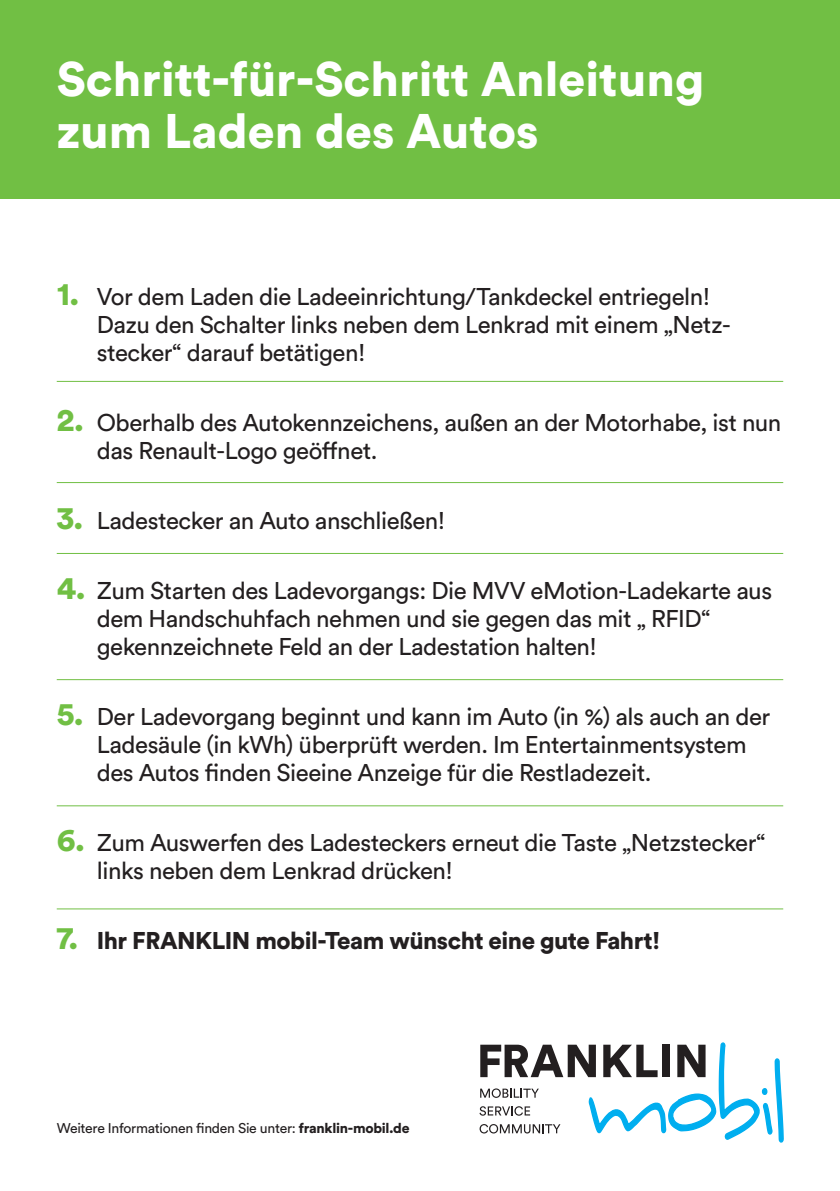
<style>
.page{position:relative;width:840px;height:1191px;background:#fff}
.page>*{position:absolute;margin:0;border:0;box-sizing:border-box;transform-origin:0 0}
.t1{font:900 48px/52px "Circular Pro";color:#fff}
.t2{font:24px/28px "Circular Pro";letter-spacing:-.02em;color:#231f20}
.t3{font:900 24px "Circular Pro";letter-spacing:-.02em;color:#231f20}
.t4{font:14px "Circular Pro";letter-spacing:-.02em;color:#231f20}
.s1{font-weight:900;font-size:32px;color:#71bf44}
.s2{font-size:32px;color:#71bf44}
.s3{font-weight:900}
</style>
<div class="page">
<div style="left:0;top:0;width:839px;height:198px;background:#71bf44"></div>
<svg style="left:479px;top:1042px;width:305px;height:101px"></svg>
<hr style="left:57px;top:381px;width:725px;height:1px;background:#71bf44">
<hr style="left:57px;top:482px;width:725px;height:1px;background:#71bf44">
<hr style="left:57px;top:553px;width:725px;height:1px;background:#71bf44">
<hr style="left:57px;top:679px;width:725px;height:1px;background:#71bf44">
<hr style="left:57px;top:805px;width:725px;height:1px;background:#71bf44">
<hr style="left:57px;top:908px;width:725px;height:1px;background:#71bf44">
<h1 class="t1" style="left:57px;top:51px;width:648px">Schritt-für-Schritt Anleitung zum Laden des Autos</h1>
<p class="t2" style="left:97px;top:281px;width:635px;text-indent:-40px"><span class="s1">1.</span> Vor dem Laden die Ladeeinrichtung/Tankdeckel entriegeln!<br>Dazu den Schalter links neben dem Lenkrad mit einem „Netz&shy;stecker“ darauf betätigen!</p>
<p class="t2" style="left:97px;top:407px;width:685px;text-indent:-40px"><span class="s1">2.</span> Oberhalb des Autokennzeichens, außen an der Motorhabe, ist nun das Renault-Logo geöffnet.</p>
<p class="t2" style="left:57px;top:505px;width:390px"><span class="s1">3.</span> Ladestecker an Auto anschließen!</p>
<p class="t2" style="left:97px;top:575px;width:676px;text-indent:-40px"><span class="s1">4.</span> Zum Starten des Ladevorgangs: Die MVV eMotion-Ladekarte aus dem Handschuhfach nehmen und sie gegen das mit „ RFID“ gekennzeichnete Feld an der Ladestation halten!</p>
<p class="t2" style="left:97px;top:701px;width:674px;text-indent:-40px"><span class="s1">5.</span> Der Ladevorgang beginnt und kann im Auto (in %) als auch an der<br>Ladesäule (in kWh) überprüft werden. Im Entertainmentsystem des Autos finden Sieeine Anzeige für die Restladezeit.</p>
<p class="t2" style="left:97px;top:827px;width:669px;text-indent:-40px"><span class="s1">6.</span> Zum Auswerfen des Ladesteckers erneut die Taste „Netzstecker“ links neben dem Lenkrad drücken!</p>
<p class="t3" style="left:57px;top:923px;width:605px"><span class="s2">7.</span> Ihr FRANKLIN mobil-Team wünscht eine gute Fahrt!</p>
<p class="t4" style="left:57px;top:1119px;width:354px">Weitere Informationen finden Sie unter: <span class="s3">franklin-mobil.de</span></p>
</div>
